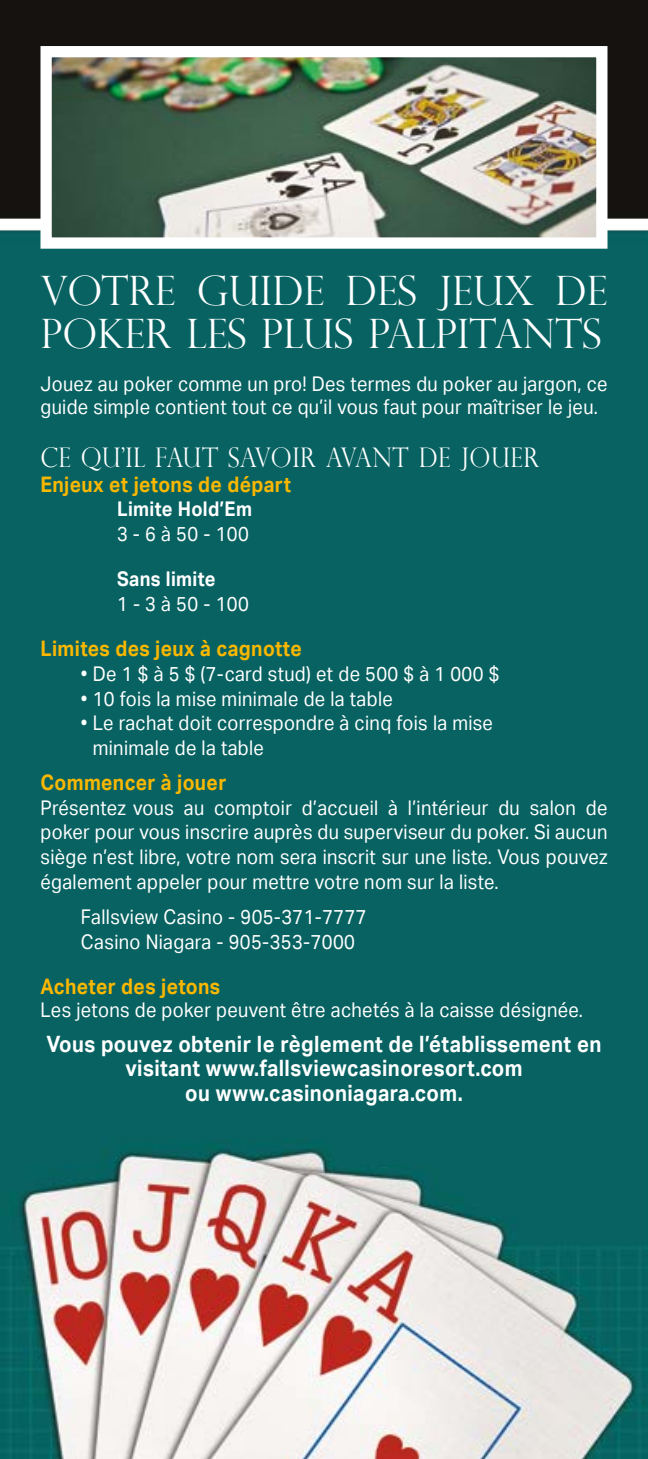
<style>
.page{position:relative;width:648px;height:1459px;background:#fff}
.page>*{position:absolute;margin:0;border:0;box-sizing:border-box;transform-origin:0 0}
.t1{font:300 40.5px/42.8px "Perpetua Titling";color:#fff}
.t2{font:300 27px "Perpetua Titling";letter-spacing:.02em;color:#fff;scale:.9 1}
.t3{font:700 22.5px/24.8px "Aktiv Grotesk";letter-spacing:.02em;color:#fff;text-align:center;scale:.9 1}
.t4{font:700 21.38px "Aktiv Grotesk";letter-spacing:.02em;color:#fab700;scale:.9 1}
.t5{font:20.25px/24.8px "Aktiv Grotesk";letter-spacing:.02em;color:#fff;scale:.9 1}
.t6{font:700 20.25px "Aktiv Grotesk";letter-spacing:.02em;color:#fff;scale:.9 1}
</style>
<div class="page">
<img style="left:0;top:0;width:648px;height:1458px">
<div style="left:0;top:218px;width:648px;height:12px;background:#fff"></div>
<img style="left:52px;top:58px;width:544px;height:179px">
<div style="left:40px;top:46px;width:568px;height:203px;border:11px solid #fff"></div>
<h1 class="t1" style="left:40px;top:268px;width:568px">VOTRE GUIDE DES JEUX DE<br>POKER LES PLUS PALPITANTS</h1>
<p class="t5" style="left:40px;top:372px;width:632px;line-height:23.2px">Jouez au poker comme un pro! Des termes du poker au jargon, ce guide simple contient tout ce qu’il vous faut pour maîtriser le jeu.</p>
<p class="t2" style="left:40px;top:441px;width:556px">CE QU’IL FAUT SAVOIR AVANT DE JOUER</p>
<h2 class="t4" style="left:40px;top:471px;width:280px">Enjeux et jetons de départ</h2>
<h3 class="t6" style="left:117px;top:497px;width:151px">Limite Hold’Em</h3>
<p class="t5" style="left:117px;top:521px;width:148px">3 - 6 à 50 - 100</p>
<p class="t6" style="left:117px;top:567px;width:111px">Sans limite</p>
<p class="t5" style="left:117px;top:591px;width:148px">1 - 3 à 50 - 100</p>
<h2 class="t4" style="left:40px;top:636px;width:292px">Limites des jeux à cagnotte</h2>
<p class="t5" style="left:81px;top:661px;width:467px">• De 1 $ à 5 $ (7-card stud) et de 500 $ à 1 000 $</p>
<p class="t5" style="left:81px;top:686px;width:348px">• 10 fois la mise minimale de la table</p>
<p class="t5" style="left:93px;top:710px;width:446px;text-indent:-12px">• Le rachat doit correspondre à cinq fois la mise minimale de la table</p>
<h2 class="t4" style="left:40px;top:770px;width:208px">Commencer à jouer</h2>
<p class="t5" style="left:40px;top:795px;width:632px;text-align:justify">Présentez vous au comptoir d’accueil à l’intérieur du salon de poker pour vous inscrire auprès du superviseur du poker. Si aucun siège n’est libre, votre nom sera inscrit sur une liste. Vous pouvez également appeler pour mettre votre nom sur la liste.</p>
<p class="t5" style="left:81px;top:904px;width:319px">Fallsview Casino - 905-371-7777</p>
<p class="t5" style="left:81px;top:929px;width:306px">Casino Niagara - 905-353-7000</p>
<h2 class="t4" style="left:40px;top:973px;width:201px">Acheter des jetons</h2>
<p class="t5" style="left:40px;top:997px;width:604px">Les jetons de poker peuvent être achetés à la caisse désignée.</p>
<p class="t3" style="left:47px;top:1031px;width:618px">Vous pouvez obtenir le règlement de l’établissement en visitant www.fallsviewcasinoresort.com<br>ou www.casinoniagara.com.</p>
</div>
